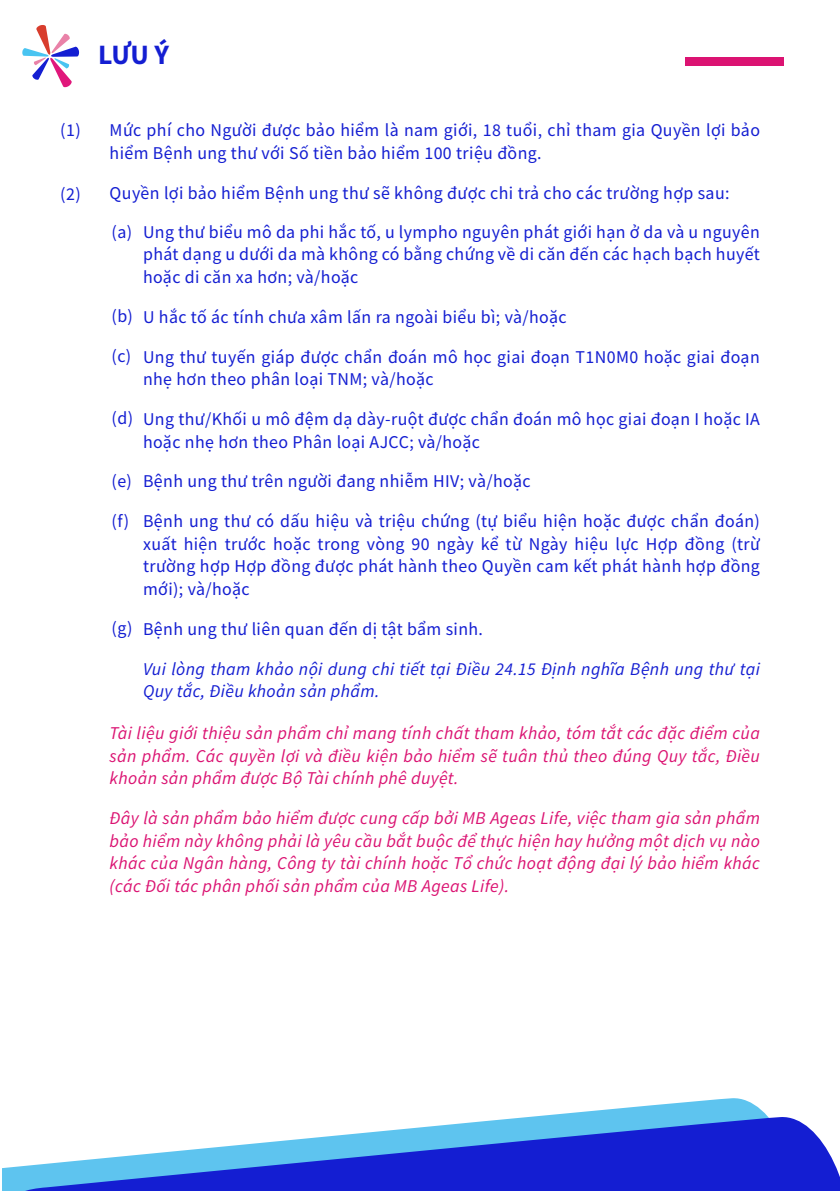
<style>
.page{position:relative;width:840px;height:1191px;background:#fff}
.page>*{position:absolute;margin:0;border:0;box-sizing:border-box;transform-origin:0 0}
.t1{font:700 28px "Source Sans Pro";color:#141ed2}
.t2{font:18px/22.6px "Source Sans Pro";letter-spacing:.02em;color:#141ed2}
.t3{font:italic 18px/22.6px "Source Sans Pro";letter-spacing:.02em;color:#db1372;text-align:justify}
.t4{font:italic 18px/22.6px "Source Sans Pro";letter-spacing:.02em;color:#141ed2}
</style>
<div class="page">
<svg style="left:22px;top:25px;width:57px;height:63px"></svg>
<div style="left:685px;top:57px;width:98px;height:8px;background:#db1372"></div>
<svg style="left:2px;top:1098px;width:764px;height:93px"></svg>
<svg style="left:9px;top:1114px;width:830px;height:77px"></svg>
<h1 class="t1" style="left:98px;top:36px;width:72px">LƯU Ý</h1>
<p class="t2" style="left:60px;top:119px;width:22px">(1)</p>
<p class="t2" style="left:60px;top:182px;width:22px">(2)</p>
<p class="t2" style="left:110px;top:119px;width:651px">Mức phí cho Người được bảo hiểm là nam giới, 18 tuổi, chỉ tham gia Quyền lợi bảo hiểm Bệnh ung thư với Số tiền bảo hiểm 100 triệu đồng.</p>
<p class="t2" style="left:110px;top:181px;width:621px">Quyền lợi bảo hiểm Bệnh ung thư sẽ không được chi trả cho các trường hợp sau:</p>
<p class="t2" style="left:111px;top:220px;width:22px">(a)</p>
<p class="t2" style="left:111px;top:305px;width:23px">(b)</p>
<p class="t2" style="left:111px;top:345px;width:21px">(c)</p>
<p class="t2" style="left:111px;top:407px;width:23px">(d)</p>
<p class="t2" style="left:111px;top:469px;width:22px">(e)</p>
<p class="t2" style="left:111px;top:509px;width:19px">(f)</p>
<p class="t2" style="left:111px;top:616px;width:22px">(g)</p>
<p class="t2" style="left:143px;top:220px;width:618px;text-align:justify">Ung thư biểu mô da phi hắc tố, u lympho nguyên phát giới hạn ở da và u nguyên phát dạng u dưới da mà không có bằng chứng về di căn đến các hạch bạch huyết hoặc di căn xa hơn; và/hoặc</p>
<p class="t2" style="left:143px;top:305px;width:425px">U hắc tố ác tính chưa xâm lấn ra ngoài biểu bì; và/hoặc</p>
<p class="t2" style="left:143px;top:345px;width:618px">Ung thư tuyến giáp được chẩn đoán mô học giai đoạn T1N0M0 hoặc giai đoạn nhẹ hơn theo phân loại TNM; và/hoặc</p>
<p class="t2" style="left:143px;top:407px;width:618px">Ung thư/Khối u mô đệm dạ dày-ruột được chẩn đoán mô học giai đoạn I hoặc IA hoặc nhẹ hơn theo Phân loại AJCC; và/hoặc</p>
<p class="t2" style="left:143px;top:470px;width:389px">Bệnh ung thư trên người đang nhiễm HIV; và/hoặc</p>
<p class="t2" style="left:143px;top:510px;width:618px;text-align:justify">Bệnh ung thư có dấu hiệu và triệu chứng (tự biểu hiện hoặc được chẩn đoán) xuất hiện trước hoặc trong vòng 90 ngày kể từ Ngày hiệu lực Hợp đồng (trừ trường hợp Hợp đồng được phát hành theo Quyền cam kết phát hành hợp đồng mới); và/hoặc</p>
<p class="t2" style="left:143px;top:617px;width:341px">Bệnh ung thư liên quan đến dị tật bẩm sinh.</p>
<p class="t4" style="left:143px;top:657px;width:618px">Vui lòng tham khảo nội dung chi tiết tại Điều 24.15 Định nghĩa Bệnh ung thư tại<br>Quy tắc, Điều khoản sản phẩm.</p>
<p class="t3" style="left:110px;top:721px;width:651px">Tài liệu giới thiệu sản phẩm chỉ mang tính chất tham khảo, tóm tắt các đặc điểm của sản phẩm. Các quyền lợi và điều kiện bảo hiểm sẽ tuân thủ theo đúng Quy tắc, Điều khoản sản phẩm được Bộ Tài chính phê duyệt.</p>
<p class="t3" style="left:110px;top:806px;width:651px">Đây là sản phẩm bảo hiểm được cung cấp bởi MB Ageas Life, việc tham gia sản phẩm bảo hiểm này không phải là yêu cầu bắt buộc để thực hiện hay hưởng một dịch vụ nào khác của Ngân hàng, Công ty tài chính hoặc Tổ chức hoạt động đại lý bảo hiểm khác (các Đối tác phân phối sản phẩm của MB Ageas Life).</p>
</div>
